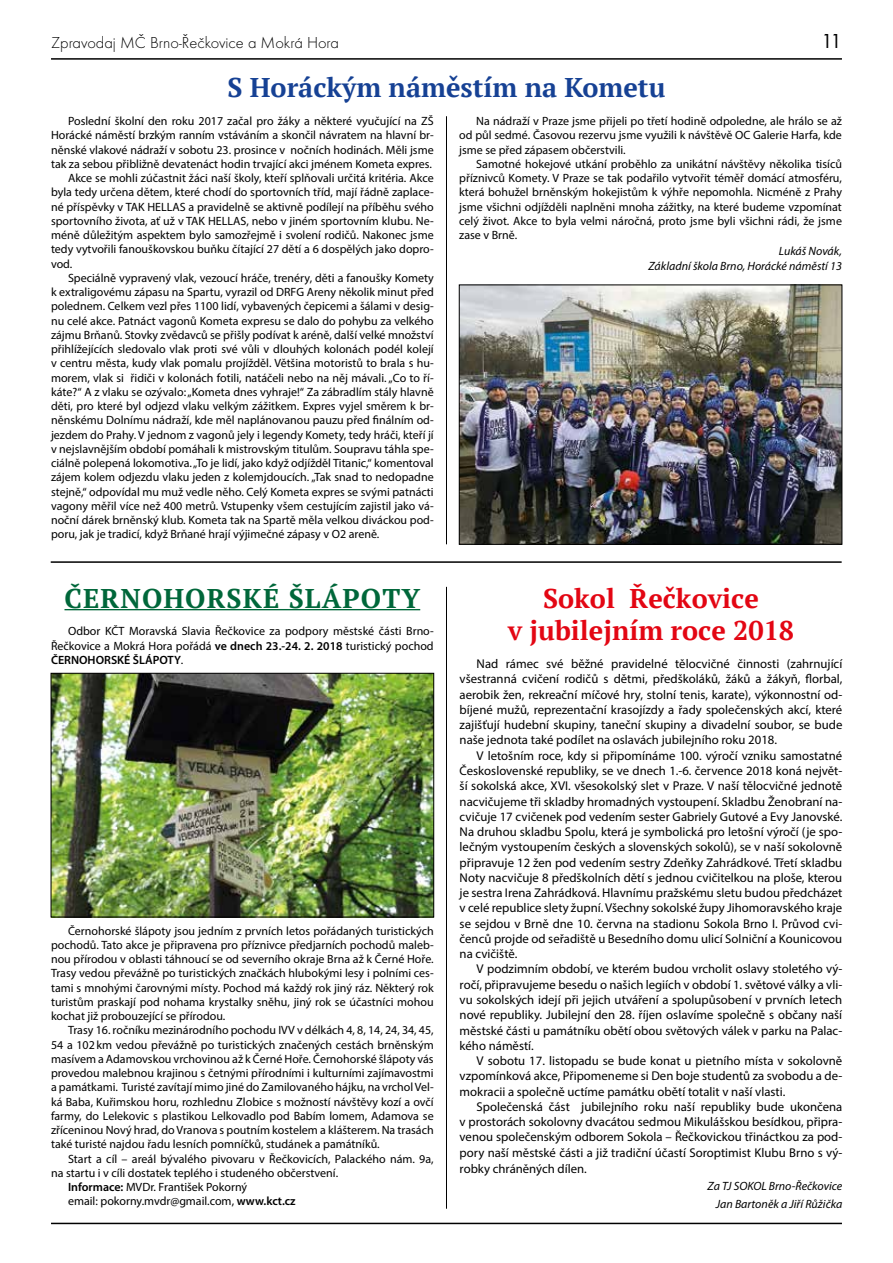
<style>
.page{position:relative;width:893px;height:1263px;background:#fff}
.page>*{position:absolute;margin:0;border:0;box-sizing:border-box;transform-origin:0 0}
.t1{font:700 27px/32.5px "PT Serif";color:#e30613;text-align:center}
.t2{font:700 27px "PT Serif";color:#164194}
.t3{font:700 27px "PT Serif";letter-spacing:.04em;color:#00673a}
.t4{font:21px "Futura TOT";color:#000}
.t5{font:16.5px "Futura TOT Ligh";color:#000}
.t6{font:12.75px/15.3px "Myriad Pro";color:#000;text-align:justify}
.t7{font:12px/14.2px "Myriad Pro";color:#000;text-align:justify}
.t8{font:italic 12px/14.2px "Myriad Pro";color:#000;text-align:right}
.s1{font-weight:600}
</style>
<div class="page">
<hr style="left:51px;top:58px;width:791px;height:2px;background:#000">
<hr style="left:51px;top:1223px;width:791px;height:1px;background:#000">
<hr style="left:446px;top:116px;width:1px;height:428px;background:#000">
<hr style="left:446px;top:587px;width:1px;height:622px;background:#000">
<img style="left:461px;top:287px;width:379px;height:256px">
<div style="left:459px;top:285px;width:383px;height:260px;border:1px solid #000"></div>
<img style="left:53px;top:675px;width:379px;height:240px">
<div style="left:51px;top:673px;width:383px;height:244px;border:1px solid #000"></div>
<hr style="left:65px;top:609px;width:355px;height:1px;background:#00673a">
<hr style="left:51px;top:561px;width:791px;height:2px;background:#000">
<h3 class="t5" style="left:51px;top:33px;width:289px">Zpravodaj MČ Brno-Řečkovice a Mokrá Hora</h3>
<h2 class="t4" style="left:821px;top:28px;width:22px">11</h2>
<h1 class="t2" style="left:227px;top:70px;width:439px">S Horáckým náměstím na Kometu</h1>
<p class="t7" style="left:68px;top:114px;width:367px">Poslední školní den roku 2017 začal pro žáky a některé vyučující na ZŠ</p>
<p class="t7" style="left:51px;top:128px;width:384px">Horácké náměstí brzkým ranním vstáváním a skončil návratem na hlavní br-</p>
<p class="t7" style="left:51px;top:142px;width:384px">něnské vlakové nádraží v sobotu 23. prosince v nočních hodinách. Měli jsme</p>
<p class="t7" style="left:51px;top:157px;width:382px">tak za sebou přibližně devatenáct hodin trvající akci jménem Kometa expres.</p>
<p class="t7" style="left:68px;top:171px;width:367px">Akce se mohli zúčastnit žáci naší školy, kteří splňovali určitá kritéria. Akce</p>
<p class="t7" style="left:51px;top:185px;width:384px">byla tedy určena dětem, které chodí do sportovních tříd, mají řádně zaplace-</p>
<p class="t7" style="left:51px;top:199px;width:384px">né příspěvky v TAK HELLAS a pravidelně se aktivně podílejí na příběhu svého</p>
<p class="t7" style="left:51px;top:214px;width:384px">sportovního života, ať už v TAK HELLAS, nebo v jiném sportovním klubu. Ne-</p>
<p class="t7" style="left:51px;top:228px;width:384px">méně důležitým aspektem bylo samozřejmě i svolení rodičů. Nakonec jsme</p>
<p class="t7" style="left:51px;top:242px;width:384px">tedy vytvořili fanouškovskou buňku čítající 27 dětí a 6 dospělých jako dopro-</p>
<p class="t7" style="left:51px;top:256px;width:23px">vod.</p>
<p class="t7" style="left:68px;top:271px;width:367px">Speciálně vypravený vlak, vezoucí hráče, trenéry, děti a fanoušky Komety</p>
<p class="t7" style="left:51px;top:285px;width:384px">k extraligovému zápasu na Spartu, vyrazil od DRFG Areny několik minut před</p>
<p class="t7" style="left:51px;top:299px;width:384px">polednem. Celkem vezl přes 1100 lidí, vybavených čepicemi a šálami v desig-</p>
<p class="t7" style="left:51px;top:313px;width:384px">nu celé akce. Patnáct vagonů Kometa expresu se dalo do pohybu za velkého</p>
<p class="t7" style="left:51px;top:328px;width:384px">zájmu Brňanů. Stovky zvědavců se přišly podívat k aréně, další velké množství</p>
<p class="t7" style="left:51px;top:342px;width:384px">přihlížejících sledovalo vlak proti své vůli v dlouhých kolonách podél kolejí</p>
<p class="t7" style="left:51px;top:356px;width:384px">v centru města, kudy vlak pomalu projížděl. Většina motoristů to brala s hu-</p>
<p class="t7" style="left:51px;top:370px;width:384px">morem, vlak si řidiči v kolonách fotili, natáčeli nebo na něj mávali. „Co to ří-</p>
<p class="t7" style="left:51px;top:385px;width:384px">káte?“ A z vlaku se ozývalo: „Kometa dnes vyhraje!“ Za zábradlím stály hlavně</p>
<p class="t7" style="left:51px;top:399px;width:384px">děti, pro které byl odjezd vlaku velkým zážitkem. Expres vyjel směrem k br-</p>
<p class="t7" style="left:51px;top:413px;width:384px">něnskému Dolnímu nádraží, kde měl naplánovanou pauzu před finálním od-</p>
<p class="t7" style="left:51px;top:427px;width:384px">jezdem do Prahy. V jednom z vagonů jely i legendy Komety, tedy hráči, kteří jí</p>
<p class="t7" style="left:51px;top:441px;width:384px">v nejslavnějším období pomáhali k mistrovským titulům. Soupravu táhla spe-</p>
<p class="t7" style="left:51px;top:456px;width:384px">ciálně polepená lokomotiva. „To je lidí, jako když odjížděl Titanic,“ komentoval</p>
<p class="t7" style="left:51px;top:470px;width:384px">zájem kolem odjezdu vlaku jeden z kolemjdoucích. „Tak snad to nedopadne</p>
<p class="t7" style="left:51px;top:484px;width:384px">stejně,“ odpovídal mu muž vedle něho. Celý Kometa expres se svými patnácti</p>
<p class="t7" style="left:51px;top:498px;width:384px">vagony měřil více než 400 metrů. Vstupenky všem cestujícím zajistil jako vá-</p>
<p class="t7" style="left:51px;top:513px;width:384px">noční dárek brněnský klub. Kometa tak na Spartě měla velkou diváckou pod-</p>
<p class="t7" style="left:51px;top:527px;width:330px">poru, jak je tradicí, když Brňané hrají výjimečné zápasy v O2 areně.</p>
<p class="t7" style="left:459px;top:114px;width:384px;text-indent:17px">Na nádraží v Praze jsme přijeli po třetí hodině odpoledne, ale hrálo se až od půl sedmé. Časovou rezervu jsme využili k návštěvě OC Galerie Harfa, kde jsme se před zápasem občerstvili.</p>
<p class="t7" style="left:459px;top:156px;width:384px;text-indent:17px">Samotné hokejové utkání proběhlo za unikátní návštěvy několika tisíců příznivců Komety. V Praze se tak podařilo vytvořit téměř domácí atmosféru, která bohužel brněnským hokejistům k výhře nepomohla. Nicméně z Prahy jsme všichni odjížděli naplněni mnoha zážitky, na které budeme vzpomínat celý život. Akce to byla velmi náročná, proto jsme byli všichni rádi, že jsme zase v Brně.</p>
<p class="t8" style="left:648px;top:244px;width:195px">Lukáš Novák,<br>Základní škola Brno, Horácké náměstí 13</p>
<h1 class="t3" style="left:65px;top:580px;width:357px">ČERNOHORSKÉ ŠLÁPOTY</h1>
<h1 class="t1" style="left:508px;top:581px;width:288px">Sokol Řečkovice<br>v jubilejním roce 2018</h1>
<p class="t6" style="left:460px;top:656px;width:384px;text-indent:17px">Nad rámec své běžné pravidelné tělocvičné činnosti (zahrnující všestranná cvičení rodičů s dětmi, předškoláků, žáků a žákyň, florbal, aerobik žen, rekreační míčové hry, stolní tenis, karate), výkonnostní od&shy;bíjené mužů, reprezentační krasojízdy a řady společenských akcí, které zajišťují hudební skupiny, taneční skupiny a divadelní soubor, se bude naše jednota také podílet na oslavách jubilejního roku 2018.</p>
<p class="t6" style="left:460px;top:748px;width:384px;text-indent:17px">V letošním roce, kdy si připomínáme 100. výročí vzniku samostatné Československé republiky, se ve dnech 1.-6. července 2018 koná největ&shy;ší sokolská akce, XVI. všesokolský slet v Praze. V naší tělocvičné jednotě nacvičujeme tři skladby hromadných vystoupení. Skladbu Ženobraní na&shy;cvičuje 17 cvičenek pod vedením sester Gabriely Gutové a Evy Janovské.<br>Na druhou skladbu Spolu, která je symbolická pro letošní výročí (je spo&shy;lečným vystoupením českých a slovenských sokolů), se v naší sokolovně připravuje 12 žen pod vedením sestry Zdeňky Zahrádkové. Třetí skladbu Noty nacvičuje 8 předškolních dětí s jednou cvičitelkou na ploše, kterou je sestra Irena Zahrádková. Hlavnímu pražskému sletu budou předcházet v celé republice slety župní. Všechny sokolské župy Jihomoravského kraje se sejdou v Brně dne 10. června na stadionu Sokola Brno I. Průvod cvi&shy;čenců projde od seřadiště u Besedního domu ulicí Solniční a Kounicovou na cvičiště.</p>
<p class="t6" style="left:460px;top:961px;width:384px;text-indent:17px">V podzimním období, ve kterém budou vrcholit oslavy stoletého vý&shy;ročí, připravujeme besedu o našich legiích v období 1. světové války a vli&shy;vu sokolských idejí při jejich utváření a spolupůsobení v prvních letech nové republiky. Jubilejní den 28. říjen oslavíme společně s občany naší městské části u památníku obětí obou světových válek v parku na Palac&shy;kého náměstí.</p>
<p class="t6" style="left:460px;top:1053px;width:384px;text-indent:17px">V sobotu 17. listopadu se bude konat u pietního místa v sokolovně vzpomínková akce, Připomeneme si Den boje studentů za svobodu a de&shy;mokracii a společně uctíme památku obětí totalit v naší vlasti.</p>
<p class="t6" style="left:460px;top:1099px;width:384px;text-indent:17px">Společenská část jubilejního roku naší republiky bude ukončena v prostorách sokolovny dvacátou sedmou Mikulášskou besídkou, připra&shy;venou společenským odborem Sokola – Řečkovickou třináctkou za pod&shy;pory naší městské části a již tradiční účastí Soroptimist Klubu Brno s vý-</p>
<p class="t6" style="left:460px;top:1161px;width:129px">robky chráněných dílen.</p>
<p class="t8" style="left:708px;top:1177px;width:136px;line-height:17.4px">Za TJ SOKOL Brno-Řečkovice<br>Jan Bartoněk a Jiří Růžička</p>
<p class="t7" style="left:51px;top:624px;width:384px;text-indent:17px">Odbor KČT Moravská Slavia Řečkovice za podpory městské části Brno-Řečkovice a Mokrá Hora pořádá <span class="s1">ve dnech 23.-24. 2. 2018</span> turistický pochod <span class="s1">ČERNOHORSKÉ ŠLÁPOTY</span>.</p>
<p class="t7" style="left:51px;top:923px;width:384px;text-indent:17px">Černohorské šlápoty jsou jedním z prvních letos pořádaných turistických pochodů. Tato akce je připravena pro příznivce předjarních pochodů maleb&shy;nou přírodou v oblasti táhnoucí se od severního okraje Brna až k Černé Hoře.<br>Trasy vedou převážně po turistických značkách hlubokými lesy i polními ces&shy;tami s mnohými čarovnými místy. Pochod má každý rok jiný ráz. Některý rok turistům praskají pod nohama krystalky sněhu, jiný rok se účastníci mohou kochat již probouzející se přírodou.</p>
<p class="t7" style="left:51px;top:1023px;width:384px;text-indent:17px">Trasy 16. ročníku mezinárodního pochodu IVV v délkách 4, 8, 14, 24, 34, 45, 54 a 102km vedou převážně po turistických značených cestách brněnským masívem a Adamovskou vrchovinou až k Černé Hoře. Černohorské šlápoty vás provedou malebnou krajinou s četnými přírodními i kulturními zajímavostmi a památkami. Turisté zavítají mimo jiné do Zamilovaného hájku, na vrchol Vel&shy;ká Baba, Kuřimskou horu, rozhlednu Zlobice s možností návštěvy kozí a ovčí farmy, do Lelekovic s plastikou Lelkovadlo pod Babím lomem, Adamova se zříceninou Nový hrad, do Vranova s poutním kostelem a klášterem. Na trasách také turisté najdou řadu lesních pomníčků, studánek a památníků.</p>
<p class="t7" style="left:68px;top:1151px;width:367px">Start a cíl – areál bývalého pivovaru v Řečkovicích, Palackého nám. 9a,</p>
<p class="t7" style="left:51px;top:1165px;width:289px">na startu i v cíli dostatek teplého i studeného občerstvení.</p>
<p class="t7" style="left:68px;top:1180px;width:181px"><span class="s1">Informace:</span> MVDr. František Pokorný</p>
<p class="t7" style="left:68px;top:1194px;width:229px">email: pokorny.mvdr@gmail.com, <span class="s1">www.kct.cz</span></p>
</div>
